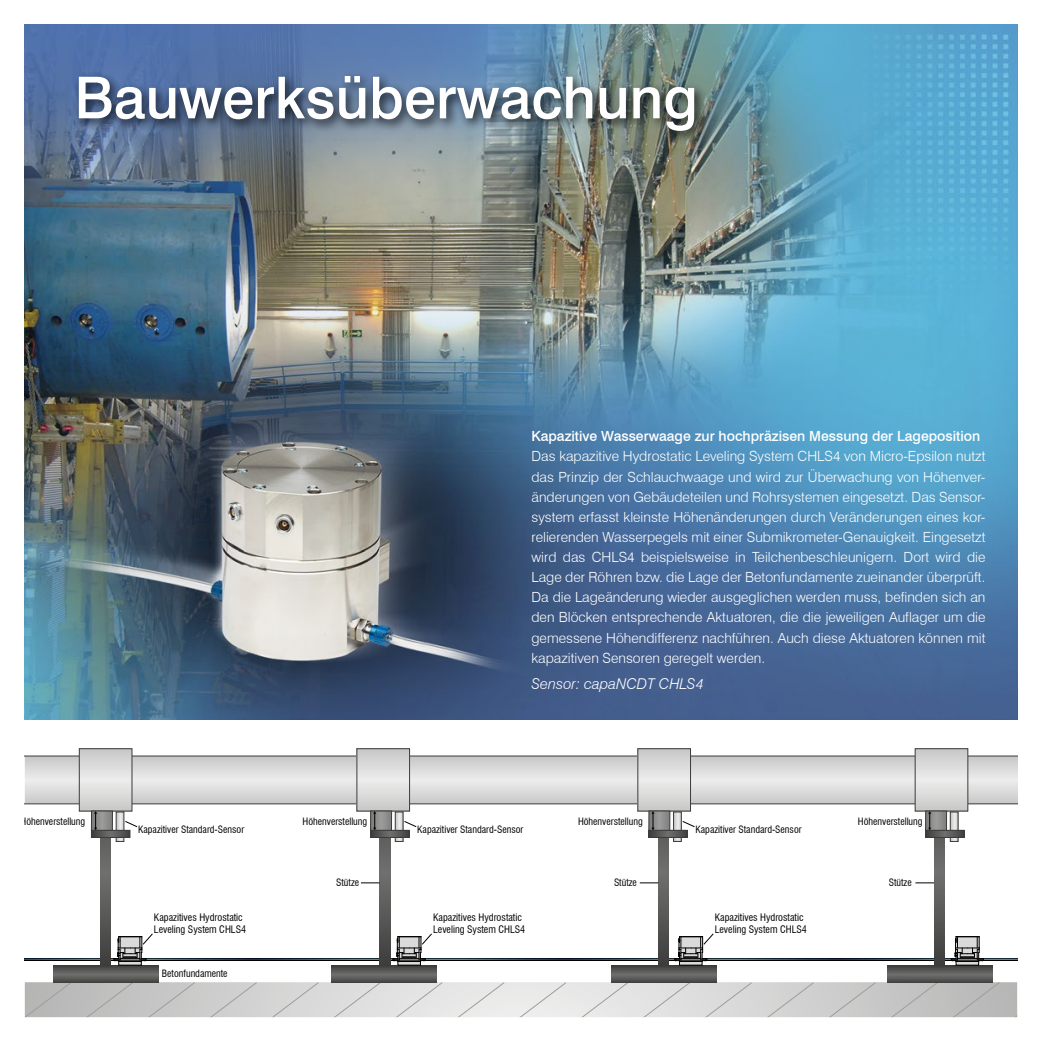
<style>
.page{position:relative;width:1042px;height:1042px;background:#fff}
.page>*{position:absolute;margin:0;border:0;box-sizing:border-box;transform-origin:0 0}
.t1{font:500 57.75px "Swiss 721 BT";color:#fff}
.t2{font:italic 300 14.88px "Swiss 721 BT";color:#fff}
.t3{font:300 14px/20.1px "Swiss 721 BT";color:#fff;text-align:justify}
.t4{font:500 14px "Swiss 721 BT";color:#fff}
.t5{font:condensed 10.15px/12.1px "Swiss 721 BT";color:#000}
.t6{font:condensed 9.97px "Swiss 721 BT";color:#000}
</style>
<div class="page">
<img style="left:25px;top:25px;width:992px;height:695px">
<div style="left:112px;top:958px;width:281px;height:2px;border:1px solid #000"></div>
<div style="left:422px;top:958px;width:281px;height:2px;border:1px solid #000"></div>
<div style="left:697px;top:958px;width:281px;height:2px;border:1px solid #000"></div>
<svg style="left:25px;top:982px;width:992px;height:35px"></svg>
<svg style="left:53px;top:965px;width:105px;height:17px"></svg>
<svg style="left:331px;top:965px;width:105px;height:17px"></svg>
<svg style="left:611px;top:965px;width:105px;height:17px"></svg>
<svg style="left:658px;top:837px;width:11px;height:128px"></svg>
<svg style="left:380px;top:837px;width:10px;height:128px"></svg>
<svg style="left:100px;top:837px;width:11px;height:128px"></svg>
<svg style="left:887px;top:965px;width:105px;height:17px"></svg>
<svg style="left:934px;top:837px;width:11px;height:128px"></svg>
<svg style="left:25px;top:756px;width:992px;height:48px"></svg>
<svg style="left:359px;top:750px;width:49px;height:59px"></svg>
<div style="left:357px;top:748px;width:53px;height:63px;border:1px solid #3c3c3b"></div>
<svg style="left:81px;top:750px;width:49px;height:59px"></svg>
<div style="left:79px;top:748px;width:53px;height:63px;border:1px solid #3c3c3b"></div>
<svg style="left:640px;top:750px;width:49px;height:59px"></svg>
<div style="left:638px;top:748px;width:53px;height:63px;border:1px solid #3c3c3b"></div>
<svg style="left:917px;top:750px;width:49px;height:59px"></svg>
<div style="left:915px;top:748px;width:53px;height:63px;border:1px solid #3c3c3b"></div>
<svg style="left:25px;top:933px;width:128px;height:29px"></svg>
<svg style="left:393px;top:933px;width:39px;height:29px"></svg>
<svg style="left:674px;top:933px;width:39px;height:29px"></svg>
<svg style="left:951px;top:936px;width:66px;height:26px"></svg>
<div style="left:956px;top:961px;width:23px;height:4px;border:1px solid #000"></div>
<svg style="left:361px;top:882px;width:19px;height:1px"></svg>
<svg style="left:640px;top:882px;width:18px;height:1px"></svg>
<svg style="left:915px;top:882px;width:19px;height:1px"></svg>
<svg style="left:118px;top:814px;width:4px;height:25px"></svg>
<div style="left:116px;top:812px;width:8px;height:29px;border:1px solid #3c3c3b"></div>
<svg style="left:93px;top:832px;width:35px;height:3px"></svg>
<div style="left:91px;top:830px;width:39px;height:7px;border:1px solid #3c3c3b"></div>
<svg style="left:125px;top:821px;width:12px;height:6px"></svg>
<svg style="left:397px;top:814px;width:4px;height:25px"></svg>
<div style="left:395px;top:812px;width:8px;height:29px;border:1px solid #3c3c3b"></div>
<svg style="left:372px;top:832px;width:35px;height:3px"></svg>
<div style="left:370px;top:830px;width:39px;height:7px;border:1px solid #3c3c3b"></div>
<svg style="left:404px;top:821px;width:13px;height:6px"></svg>
<svg style="left:675px;top:814px;width:4px;height:25px"></svg>
<div style="left:673px;top:812px;width:8px;height:29px;border:1px solid #3c3c3b"></div>
<svg style="left:651px;top:832px;width:34px;height:3px"></svg>
<div style="left:649px;top:830px;width:38px;height:7px;border:1px solid #3c3c3b"></div>
<svg style="left:682px;top:821px;width:13px;height:6px"></svg>
<svg style="left:952px;top:814px;width:4px;height:25px"></svg>
<div style="left:950px;top:812px;width:8px;height:29px;border:1px solid #3c3c3b"></div>
<svg style="left:927px;top:832px;width:35px;height:3px"></svg>
<div style="left:925px;top:830px;width:39px;height:7px;border:1px solid #3c3c3b"></div>
<svg style="left:93px;top:813px;width:18px;height:15px"></svg>
<div style="left:91px;top:811px;width:22px;height:19px;border:1px solid #3c3c3b"></div>
<svg style="left:94px;top:811px;width:3px;height:19px"></svg>
<svg style="left:372px;top:813px;width:18px;height:15px"></svg>
<div style="left:370px;top:811px;width:22px;height:19px;border:1px solid #3c3c3b"></div>
<svg style="left:373px;top:811px;width:3px;height:19px"></svg>
<svg style="left:654px;top:813px;width:14px;height:15px"></svg>
<div style="left:649px;top:811px;width:21px;height:19px;border:1px solid #3c3c3b"></div>
<svg style="left:651px;top:811px;width:3px;height:19px"></svg>
<svg style="left:927px;top:813px;width:18px;height:15px"></svg>
<div style="left:925px;top:811px;width:22px;height:19px;border:1px solid #3c3c3b"></div>
<svg style="left:928px;top:811px;width:3px;height:19px"></svg>
<div style="left:73px;top:70px;width:634px;height:74px;background:#000;opacity:.75"></div>
<h1 class="t1" style="left:74px;top:63px;width:625px">Bauwerksüberwachung</h1>
<p class="t6" style="left:21px;top:815px;width:66px">Höhenverstellung</p>
<p class="t6" style="left:302px;top:815px;width:66px">Höhenverstellung</p>
<p class="t6" style="left:138px;top:824px;width:108px">Kapazitiver Standard-Sensor</p>
<p class="t4" style="left:531px;top:428px;width:450px">Kapazitive Wasserwaage zur hochpräzisen Messung der Lageposition</p>
<p class="t3" style="left:531px;top:446px;width:455px">Das kapazitive Hydrostatic Leveling System CHLS4 von Micro-Epsilon nutzt das Prinzip der Schlauchwaage und wird zur Überwachung von Höhenver&shy;änderungen von Gebäudeteilen und Rohrsystemen eingesetzt. Das Sensor&shy;system erfasst kleinste Höhenänderungen durch Veränderungen eines kor&shy;relierenden Wasserpegels mit einer Submikrometer-Genauigkeit. Eingesetzt wird das CHLS4 beispielsweise in Teilchenbeschleunigern. Dort wird die Lage der Röhren bzw. die Lage der Betonfundamente zueinander überprüft.<br>Da die Lageänderung wieder ausgeglichen werden muss, befinden sich an den Blöcken entsprechende Aktuatoren, die die jeweiligen Auflager um die gemessene Höhendifferenz nachführen. Auch diese Aktuatoren können mit kapazitiven Sensoren geregelt werden.</p>
<p class="t2" style="left:531px;top:674px;width:174px">Sensor: capaNCDT CHLS4</p>
<p class="t6" style="left:417px;top:824px;width:108px">Kapazitiver Standard-Sensor</p>
<p class="t6" style="left:578px;top:815px;width:66px">Höhenverstellung</p>
<p class="t6" style="left:695px;top:824px;width:108px">Kapazitiver Standard-Sensor</p>
<p class="t6" style="left:858px;top:815px;width:66px">Höhenverstellung</p>
<p class="t6" style="left:336px;top:876px;width:24px">Stütze</p>
<p class="t6" style="left:614px;top:876px;width:24px">Stütze</p>
<p class="t6" style="left:889px;top:876px;width:24px">Stütze</p>
<p class="t5" style="left:154px;top:911px;width:94px">Kapazitives Hydrostatic<br>Leveling System CHLS4</p>
<p class="t5" style="left:433px;top:911px;width:94px">Kapazitives Hydrostatic<br>Leveling System CHLS4</p>
<p class="t5" style="left:715px;top:911px;width:94px">Kapazitives Hydrostatic<br>Leveling System CHLS4</p>
<p class="t6" style="left:162px;top:967px;width:67px">Betonfundamente</p>
</div>
